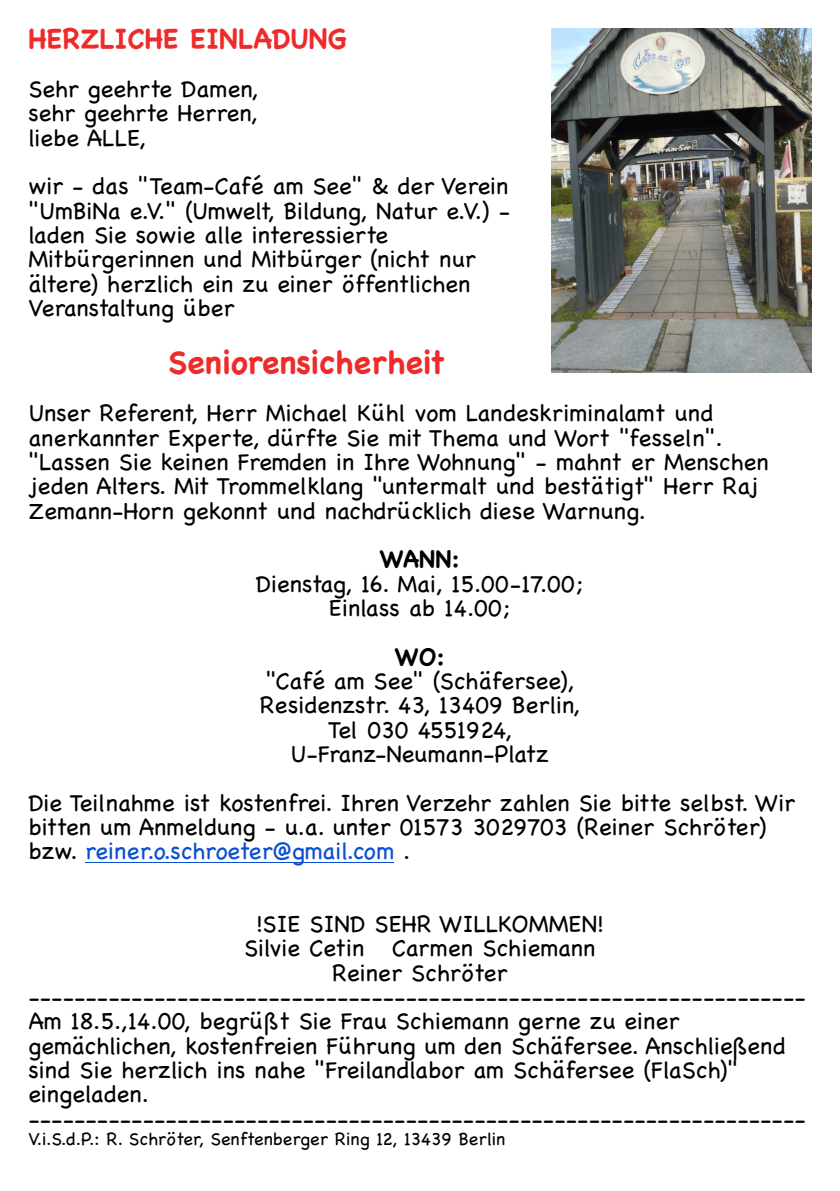
<style>
.page{position:relative;width:840px;height:1191px;background:#fff}
.page>*{position:absolute;margin:0;border:0;box-sizing:border-box;transform-origin:0 0}
.t1{font:700 32px "Chalkboard";color:#ee2b2a}
.t2{font:700 28px "Chalkboard";color:#ee2b2a}
.t3{font:24px/24.4px "Chalkboard";color:#000}
.t4{font:700 24px "Chalkboard";letter-spacing:-.01em;color:#000}
.t5{font:18px "Chalkboard";color:#000}
.s1{color:#094fd1}
</style>
<div class="page">
<hr style="left:86px;top:863px;width:308px;height:1px;background:#094fd1">
<img style="left:552px;top:28px;width:259px;height:344px">
<p class="t2" style="left:28px;top:21px;width:320px">HERZLICHE EINLADUNG</p>
<p class="t3" style="left:28px;top:77px;width:231px;text-align:justify">Sehr geehrte Damen, sehr geehrte Herren, liebe ALLE,</p>
<p class="t3" style="left:28px;top:174px;width:483px">wir - das "Team-Café am See" &amp; der Verein "UmBiNa e.V." (Umwelt, Bildung, Natur e.V.) - laden Sie sowie alle interessierte Mitbürgerinnen und Mitbürger (nicht nur ältere) herzlich ein zu einer öffentlichen Veranstaltung über</p>
<h1 class="t1" style="left:168px;top:341px;width:279px">Seniorensicherheit</h1>
<p class="t3" style="left:28px;top:401px;width:741px">Unser Referent, Herr Michael Kühl vom Landeskriminalamt und anerkannter Experte, dürfte Sie mit Thema und Wort "fesseln". "Lassen Sie keinen Fremden in Ihre Wohnung" - mahnt er Menschen jeden Alters. Mit Trommelklang "untermalt und bestätigt" Herr Raj Zemann-Horn gekonnt und nachdrücklich diese Warnung.</p>
<p class="t4" style="left:380px;top:544px;width:81px">WANN:</p>
<p class="t3" style="left:256px;top:571px;width:329px;text-align:center">Dienstag, 16. Mai, 15.00-17.00;<br>Einlass ab 14.00;</p>
<p class="t4" style="left:395px;top:641px;width:51px">WO:</p>
<p class="t3" style="left:260px;top:668px;width:321px;text-align:center">"Café am See" (Schäfersee),<br>Residenzstr. 43, 13409 Berlin,<br>Tel 030 4551924,<br>U-Franz-Neumann-Platz</p>
<p class="t3" style="left:28px;top:790px;width:768px">Die Teilnahme ist kostenfrei. Ihren Verzehr zahlen Sie bitte selbst. Wir bitten um Anmeldung - u.a. unter 01573 3029703 (Reiner Schröter) bzw. <span class="s1">reiner.o.schroeter@gmail.com</span> .</p>
<p class="t3" style="left:256px;top:911px;width:349px">!SIE SIND SEHR WILLKOMMEN!</p>
<p class="t3" style="left:244px;top:936px;width:353px">Silvie Cetin Carmen Schiemann</p>
<p class="t3" style="left:332px;top:960px;width:177px">Reiner Schröter</p>
<p class="t3" style="left:28px;top:984px;width:779px">--------------------------------------------------------------------</p>
<p class="t3" style="left:28px;top:1009px;width:652px">Am 18.5.,14.00, begrüßt Sie Frau Schiemann gerne zu einer</p>
<p class="t3" style="left:28px;top:1033px;width:759px">gemächlichen, kostenfreien Führung um den Schäfersee. Anschließend</p>
<p class="t3" style="left:28px;top:1057px;width:711px">sind Sie herzlich ins nahe "Freilandlabor am Schäfersee (FlaSch)"</p>
<p class="t3" style="left:28px;top:1082px;width:122px">eingeladen.</p>
<p class="t3" style="left:28px;top:1106px;width:779px">--------------------------------------------------------------------</p>
<p class="t5" style="left:28px;top:1127px;width:478px">V.i.S.d.P.: R. Schröter, Senftenberger Ring 12, 13439 Berlin</p>
</div>
